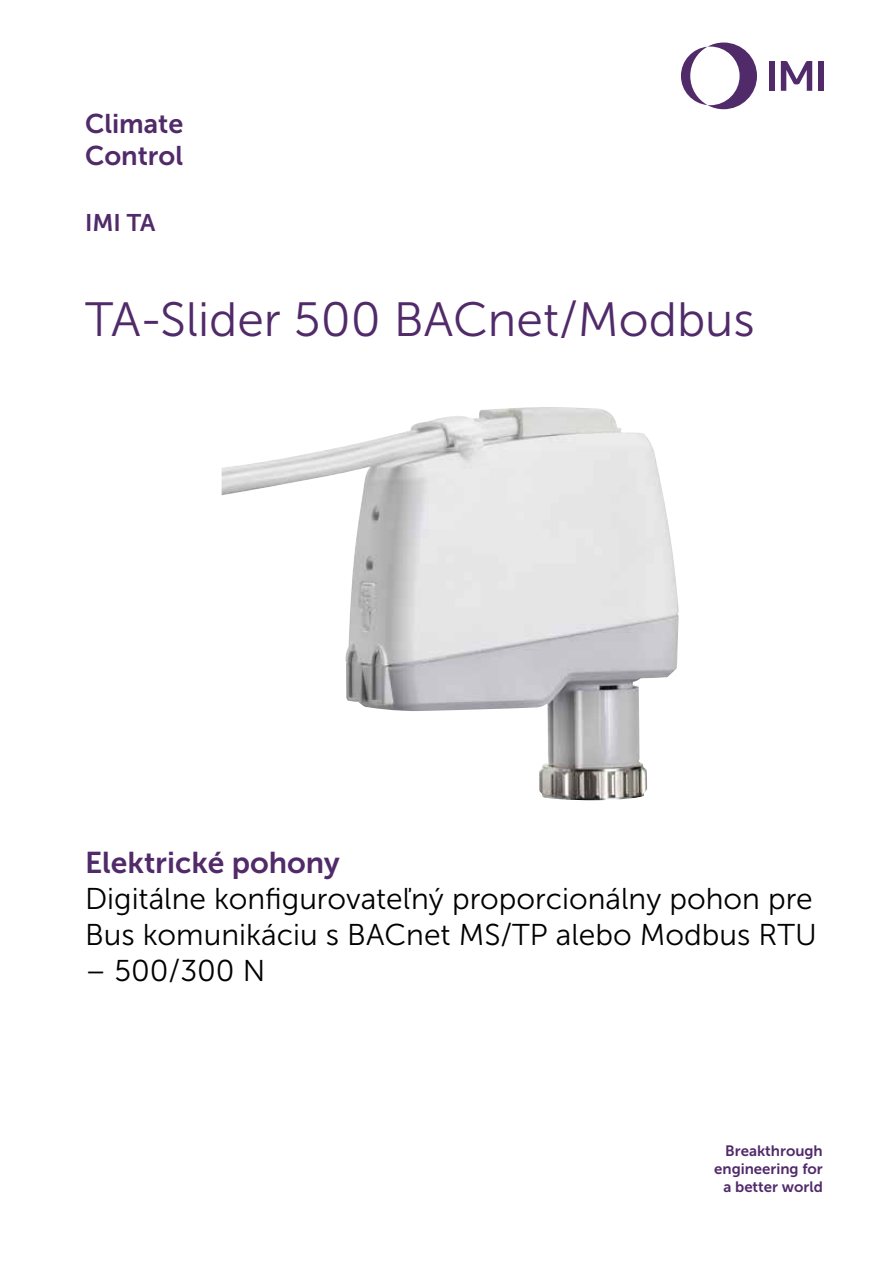
<style>
.page{position:relative;width:893px;height:1263px;background:#fff}
.page>*{position:absolute;margin:0;border:0;box-sizing:border-box;transform-origin:0 0}
.t1{font:48px "Museo Sans 300";color:#512a6a}
.t2{font:30px/36px "Museo Sans 300";color:#000}
.t3{font:30px "Museo Sans 700";color:#512a6a}
.t4{font:27px/32.4px "Museo Sans 700";color:#512a6a}
.t5{font:24px "Museo Sans 700";color:#512a6a}
.t6{font:15px/18px "Museo Sans 700";color:#512a6a;text-align:right}
</style>
<div class="page">
<svg style="left:681px;top:43px;width:76px;height:66px"></svg>
<div style="left:769px;top:61px;width:6px;height:30px;background:#512a6a"></div>
<div style="left:818px;top:61px;width:6px;height:30px;background:#512a6a"></div>
<svg style="left:781px;top:61px;width:31px;height:30px"></svg>
<img style="left:222px;top:407px;width:457px;height:393px">
<p class="t4" style="left:85px;top:107px;width:100px">Climate<br>Control</p>
<p class="t5" style="left:85px;top:210px;width:72px">IMI TA</p>
<h1 class="t1" style="left:85px;top:293px;width:671px">TA-Slider 500 BACnet/Modbus</h1>
<p class="t3" style="left:85px;top:846px;width:256px">Elektrické pohony</p>
<p class="t2" style="left:85px;top:881px;width:733px">Digitálne konfigurovateľný proporcionálny pohon pre<br>Bus komunikáciu s BACnet MS/TP alebo Modbus RTU</p>
<p class="t2" style="left:85px;top:953px;width:182px">– 500/300 N</p>
<p class="t6" style="left:714px;top:1142px;width:110px">Breakthrough engineering for a better world</p>
</div>
